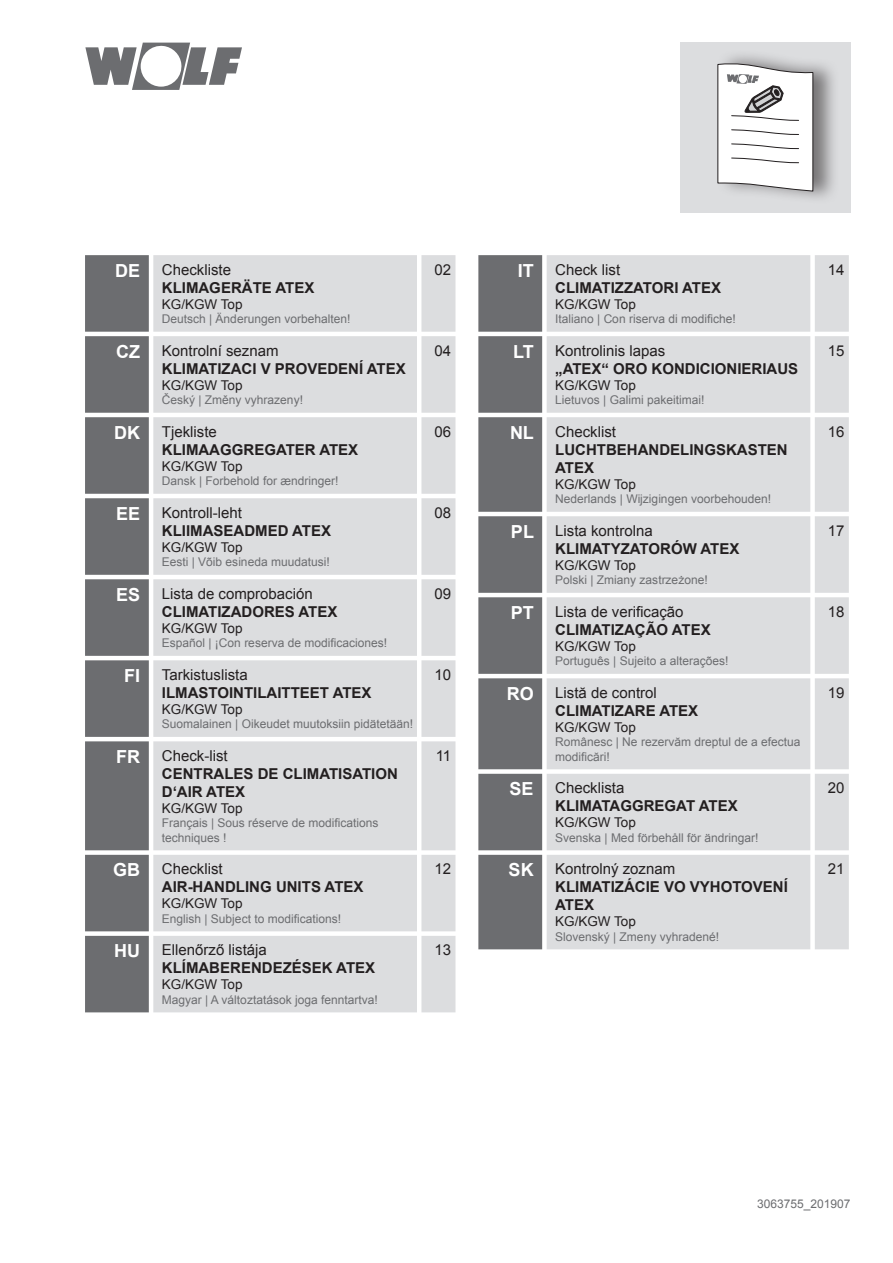
<style>
.page{position:relative;width:893px;height:1263px;background:#fff}
.page>*{position:absolute;margin:0;border:0;box-sizing:border-box;transform-origin:0 0}
.t1{font:700 15px/18px "Arial";color:#231f20}
.t2{font:15px/18px "Arial";color:#231f20}
.t3{font:13.5px "Arial";color:#231f20}
.t4{font:12px/14.4px "Arial";color:#6c6d70}
.s1{font-size:18px;color:#fff}
.s2{font-weight:400}
.s3{font-weight:700;font-size:18px;color:#fff}
.s4{font-weight:700}
</style>
<div class="page">
<svg style="left:85px;top:43px;width:157px;height:47px"></svg>
<div style="left:680px;top:43px;width:170px;height:170px;background:#dcdddf"></div>
<div style="left:85px;top:255px;width:64px;height:757px;background:#6c6d70"></div>
<svg style="left:153px;top:255px;width:302px;height:757px;background:#dedfe0"></svg>
<svg style="left:478px;top:255px;width:64px;height:694px;background:#737477"></svg>
<div style="left:547px;top:255px;width:302px;height:694px;background:#dcdddf"></div>
<div style="left:716px;top:49px;width:124px;height:156px;background:#231f20;opacity:.54"></div>
<svg style="left:717px;top:63px;width:96px;height:129px;background:#e3e3e3"></svg>
<p class="t1" style="left:162px;top:261px;width:154px;text-indent:-47px"><span class="s1">DE</span> <span class="s2">Checkliste<br></span>KLIMAGERÄTE ATEX</p>
<p class="t3" style="left:162px;top:295px;width:82px">KG/KGW Top</p>
<p class="t4" style="left:162px;top:312px;width:190px">Deutsch | Änderungen vorbehalten!</p>
<p class="t1" style="left:162px;top:342px;width:245px;text-indent:-46px"><span class="s1">CZ</span> <span class="s2">Kontrolní seznam<br></span>KLIMATIZACI V PROVEDENÍ ATEX</p>
<p class="t3" style="left:162px;top:376px;width:82px">KG/KGW Top</p>
<p class="t4" style="left:162px;top:393px;width:143px">Český | Změny vyhrazeny!</p>
<p class="t1" style="left:162px;top:423px;width:198px;text-indent:-48px"><span class="s1">DK</span> <span class="s2">Tjekliste<br></span>KLIMAAGGREGATER ATEX</p>
<p class="t3" style="left:162px;top:457px;width:82px">KG/KGW Top</p>
<p class="t4" style="left:162px;top:474px;width:178px">Dansk | Forbehold for ændringer!</p>
<p class="t1" style="left:162px;top:504px;width:171px;text-indent:-46px"><span class="s1">EE</span> <span class="s2">Kontroll-leht<br></span>KLIIMASEADMED ATEX</p>
<p class="t3" style="left:162px;top:538px;width:82px">KG/KGW Top</p>
<p class="t4" style="left:162px;top:555px;width:169px">Eesti | Võib esineda muudatusi!</p>
<p class="t2" style="left:162px;top:585px;width:177px;text-indent:-46px"><span class="s3">ES</span> Lista de comprobación<br><span class="s4">CLIMATIZADORES ATEX</span></p>
<p class="t3" style="left:162px;top:619px;width:82px">KG/KGW Top</p>
<p class="t4" style="left:162px;top:636px;width:227px">Español | ¡Con reserva de modificaciones!</p>
<p class="t1" style="left:162px;top:666px;width:211px;text-indent:-38px"><span class="s1">FI</span> <span class="s2">Tarkistuslista<br></span>ILMASTOINTILAITTEET ATEX</p>
<p class="t3" style="left:162px;top:700px;width:82px">KG/KGW Top</p>
<p class="t4" style="left:162px;top:717px;width:253px">Suomalainen | Oikeudet muutoksiin pidätetään!</p>
<p class="t1" style="left:162px;top:747px;width:238px;text-indent:-46px"><span class="s1">FR</span> <span class="s2">Check-list<br></span>CENTRALES DE CLIMATISATION<br>D‘AIR ATEX</p>
<p class="t3" style="left:162px;top:799px;width:82px">KG/KGW Top</p>
<p class="t4" style="left:162px;top:816px;width:218px">Français | Sous réserve de modifications techniques !</p>
<p class="t1" style="left:162px;top:860px;width:203px;text-indent:-49px"><span class="s1">GB</span> <span class="s2">Checklist<br></span>AIR-HANDLING UNITS ATEX</p>
<p class="t3" style="left:162px;top:895px;width:82px">KG/KGW Top</p>
<p class="t4" style="left:162px;top:911px;width:181px">English | Subject to modifications!</p>
<p class="t1" style="left:162px;top:941px;width:215px;text-indent:-48px"><span class="s1">HU</span> <span class="s2">Ellenőrző listája<br></span>KLÍMABERENDEZÉSEK ATEX</p>
<p class="t3" style="left:162px;top:976px;width:82px">KG/KGW Top</p>
<p class="t4" style="left:162px;top:992px;width:217px">Magyar | A változtatások joga fenntartva!</p>
<p class="t2" style="left:435px;top:260px;width:18px">02</p>
<p class="t2" style="left:435px;top:341px;width:18px">04</p>
<p class="t2" style="left:435px;top:422px;width:18px">06</p>
<p class="t2" style="left:435px;top:504px;width:18px">08</p>
<p class="t2" style="left:435px;top:585px;width:18px">09</p>
<p class="t2" style="left:435px;top:666px;width:18px">10</p>
<p class="t2" style="left:436px;top:747px;width:17px">11</p>
<p class="t2" style="left:435px;top:860px;width:18px">12</p>
<p class="t2" style="left:435px;top:941px;width:18px">13</p>
<p class="t1" style="left:555px;top:261px;width:167px;text-indent:-38px"><span class="s1">IT</span> <span class="s2">Check list<br></span>CLIMATIZZATORI ATEX</p>
<p class="t3" style="left:555px;top:295px;width:82px">KG/KGW Top</p>
<p class="t4" style="left:555px;top:312px;width:182px">Italiano | Con riserva di modifiche!</p>
<p class="t1" style="left:555px;top:342px;width:245px;text-indent:-42px"><span class="s1">LT</span> <span class="s2">Kontrolinis lapas<br></span>„ATEX“ ORO KONDICIONIERIAUS</p>
<p class="t3" style="left:555px;top:376px;width:82px">KG/KGW Top</p>
<p class="t4" style="left:555px;top:393px;width:151px">Lietuvos | Galimi pakeitimai!</p>
<p class="t1" style="left:555px;top:423px;width:234px;text-indent:-45px"><span class="s1">NL</span> <span class="s2">Checklist<br></span>LUCHTBEHANDELINGSKASTEN<br>ATEX</p>
<p class="t3" style="left:555px;top:475px;width:82px">KG/KGW Top</p>
<p class="t4" style="left:555px;top:492px;width:217px">Nederlands | Wijzigingen voorbehouden!</p>
<p class="t1" style="left:555px;top:522px;width:186px;text-indent:-44px"><span class="s1">PL</span> <span class="s2">Lista kontrolna<br></span>KLIMATYZATORÓW ATEX</p>
<p class="t3" style="left:555px;top:556px;width:82px">KG/KGW Top</p>
<p class="t4" style="left:555px;top:573px;width:154px">Polski | Zmiany zastrzeżone!</p>
<p class="t2" style="left:555px;top:603px;width:157px;text-indent:-45px"><span class="s3">PT</span> Lista de verificação<br><span class="s4">CLIMATIZAÇÃO ATEX</span></p>
<p class="t3" style="left:555px;top:637px;width:82px">KG/KGW Top</p>
<p class="t4" style="left:555px;top:654px;width:175px">Português | Sujeito a alterações!</p>
<p class="t1" style="left:555px;top:684px;width:145px;text-indent:-49px"><span class="s1">RO</span> <span class="s2">Listă de control<br></span>CLIMATIZARE ATEX</p>
<p class="t3" style="left:555px;top:718px;width:82px">KG/KGW Top</p>
<p class="t4" style="left:555px;top:735px;width:247px">Românesc | Ne rezervăm dreptul de a efectua modificări!</p>
<p class="t1" style="left:555px;top:779px;width:184px;text-indent:-46px"><span class="s1">SE</span> <span class="s2">Checklista<br></span>KLIMATAGGREGAT ATEX</p>
<p class="t3" style="left:555px;top:814px;width:82px">KG/KGW Top</p>
<p class="t4" style="left:555px;top:830px;width:205px">Svenska | Med förbehåll för ändringar!</p>
<p class="t1" style="left:555px;top:860px;width:234px;text-indent:-47px"><span class="s1">SK</span> <span class="s2">Kontrolný zoznam<br></span>KLIMATIZÁCIE VO VYHOTOVENÍ<br>ATEX</p>
<p class="t3" style="left:555px;top:913px;width:82px">KG/KGW Top</p>
<p class="t4" style="left:555px;top:929px;width:165px">Slovenský | Zmeny vyhradené!</p>
<p class="t2" style="left:828px;top:260px;width:18px">14</p>
<p class="t2" style="left:828px;top:341px;width:18px">15</p>
<p class="t2" style="left:828px;top:422px;width:18px">16</p>
<p class="t2" style="left:828px;top:522px;width:18px">17</p>
<p class="t2" style="left:828px;top:603px;width:18px">18</p>
<p class="t2" style="left:828px;top:684px;width:18px">19</p>
<p class="t2" style="left:828px;top:779px;width:18px">20</p>
<p class="t2" style="left:828px;top:860px;width:18px">21</p>
<p class="t4" style="left:757px;top:1197px;width:95px">3063755_201907</p>
</div>
